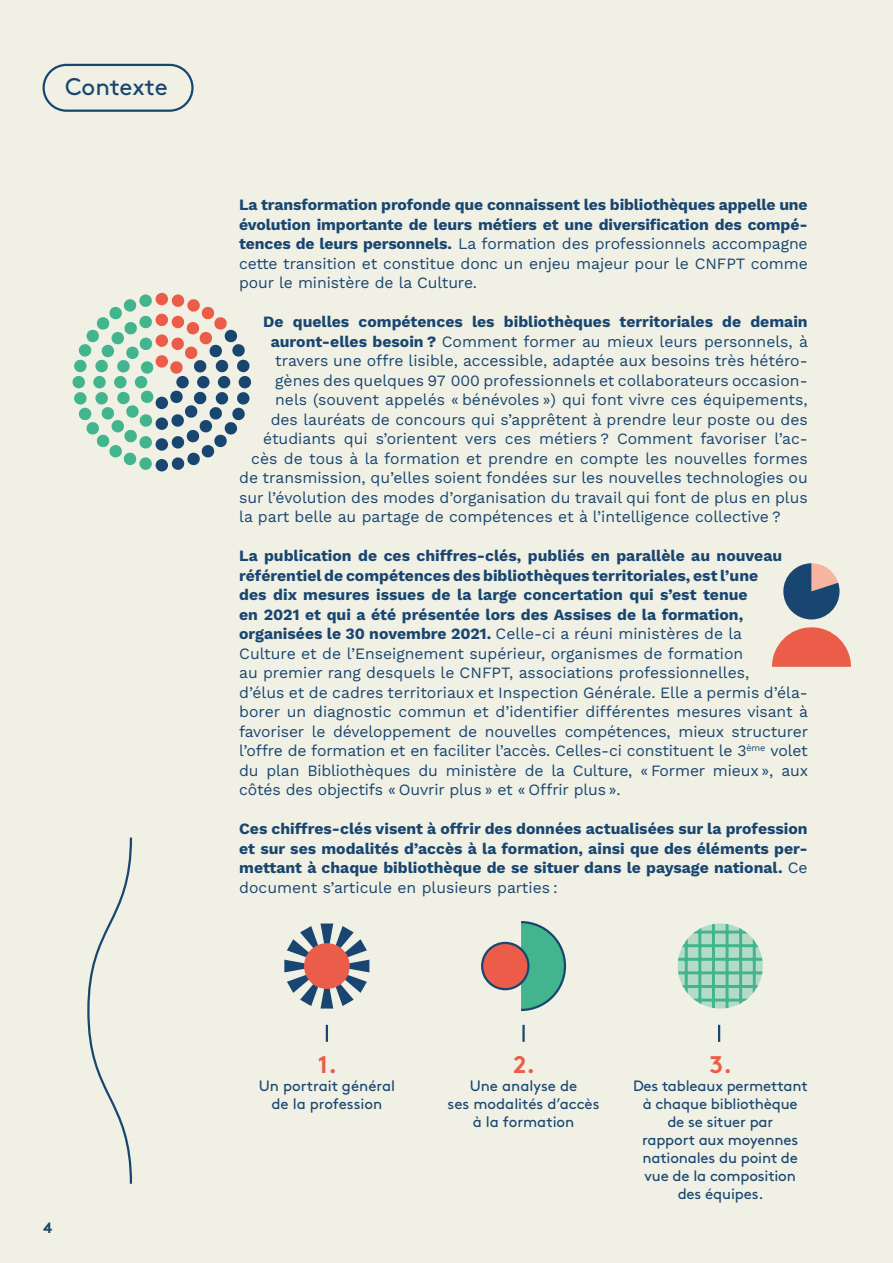
<style>
.page{position:relative;width:893px;height:1263px;background:#f0f0e4}
.page>*{position:absolute;margin:0;border:0;box-sizing:border-box;transform-origin:0 0}
.TIT_Bulles{font:24px "Brown";letter-spacing:-.005em;color:#194671}
.t1{font:24px "Brown Bold Alt";color:#eb5d48}
.TXT_Courant{font:15.75px/19.5px "Work Sans";color:#194671}
.TXT_Courant-2{font:700 15.75px/19.5px "Work Sans";color:#194671;text-align:justify}
.t2{font:15px/18px "Brown";letter-spacing:-.01em;color:#194671;text-align:center}
.t3{font:15px "Brown Bold Alt";color:#194671}
.s1{font-weight:400}
.s2{font-weight:700}
</style>
<div class="page">
<div style="left:43px;top:64px;width:151px;height:48px;border:2px solid #194671;border-radius:23px"></div>
<svg style="left:519px;top:921px;width:48px;height:91px"></svg>
<div style="left:482px;top:943px;width:46px;height:46px;background:#eb5d48;border-radius:50%"></div>
<div style="left:481px;top:942px;width:49px;height:48px;border:2px solid #194671;border-radius:50%"></div>
<svg style="left:678px;top:923px;width:85px;height:85px;background:#add8c4"></svg>
<hr style="left:678px;top:1039px;width:85px;height:1px;background:#42b48e">
<hr style="left:678px;top:1026px;width:85px;height:1px;background:#42b48e">
<hr style="left:678px;top:1012px;width:85px;height:1px;background:#42b48e">
<hr style="left:678px;top:998px;width:85px;height:3px;background:#42b48e">
<hr style="left:678px;top:985px;width:85px;height:3px;background:#42b48e">
<hr style="left:678px;top:971px;width:85px;height:3px;background:#42b48e">
<hr style="left:678px;top:958px;width:85px;height:3px;background:#42b48e">
<hr style="left:678px;top:944px;width:85px;height:3px;background:#42b48e">
<hr style="left:678px;top:931px;width:85px;height:2px;background:#42b48e">
<hr style="left:678px;top:923px;width:85px;height:1px;background:#42b48e">
<hr style="left:794px;top:923px;width:1px;height:85px;background:#42b48e">
<hr style="left:780px;top:923px;width:1px;height:85px;background:#42b48e">
<hr style="left:766px;top:923px;width:1px;height:85px;background:#42b48e">
<hr style="left:753px;top:923px;width:3px;height:85px;background:#42b48e">
<hr style="left:739px;top:923px;width:3px;height:85px;background:#42b48e">
<hr style="left:726px;top:923px;width:2px;height:85px;background:#42b48e">
<hr style="left:712px;top:923px;width:3px;height:85px;background:#42b48e">
<hr style="left:698px;top:923px;width:3px;height:85px;background:#42b48e">
<hr style="left:685px;top:923px;width:3px;height:85px;background:#42b48e">
<hr style="left:678px;top:923px;width:1px;height:85px;background:#42b48e">
<svg style="left:284px;top:923px;width:85px;height:85px"></svg>
<div style="left:304px;top:943px;width:46px;height:46px;background:#eb5d48;border-radius:50%"></div>
<svg style="left:87px;top:837px;width:46px;height:347px"></svg>
<div style="left:156px;top:355px;width:12px;height:13px;background:#eb5d48;border-radius:50%"></div>
<div style="left:156px;top:397px;width:12px;height:12px;background:#194671;border-radius:50%"></div>
<div style="left:114px;top:376px;width:13px;height:12px;background:#42b48e;border-radius:50%"></div>
<div style="left:135px;top:376px;width:12px;height:12px;background:#42b48e;border-radius:50%"></div>
<div style="left:176px;top:376px;width:13px;height:12px;background:#194671;border-radius:50%"></div>
<div style="left:156px;top:334px;width:12px;height:13px;background:#eb5d48;border-radius:50%"></div>
<div style="left:156px;top:314px;width:12px;height:12px;background:#eb5d48;border-radius:50%"></div>
<div style="left:156px;top:293px;width:12px;height:12px;background:#eb5d48;border-radius:50%"></div>
<div style="left:73px;top:376px;width:12px;height:12px;background:#42b48e;border-radius:50%"></div>
<div style="left:156px;top:459px;width:12px;height:12px;background:#194671;border-radius:50%"></div>
<div style="left:239px;top:376px;width:12px;height:12px;background:#194671;border-radius:50%"></div>
<svg style="left:74px;top:294px;width:80px;height:80px"></svg>
<div style="left:93px;top:376px;width:13px;height:12px;background:#42b48e;border-radius:50%"></div>
<div style="left:156px;top:438px;width:12px;height:13px;background:#194671;border-radius:50%"></div>
<div style="left:218px;top:376px;width:12px;height:12px;background:#194671;border-radius:50%"></div>
<svg style="left:74px;top:390px;width:80px;height:80px"></svg>
<div style="left:156px;top:417px;width:12px;height:13px;background:#194671;border-radius:50%"></div>
<svg style="left:170px;top:390px;width:80px;height:80px"></svg>
<div style="left:197px;top:376px;width:13px;height:12px;background:#194671;border-radius:50%"></div>
<svg style="left:170px;top:294px;width:80px;height:80px"></svg>
<svg style="left:772px;top:563px;width:79px;height:104px"></svg>
<svg style="left:718px;top:1025px;width:2px;height:17px"></svg>
<hr style="left:522px;top:1025px;width:3px;height:17px;background:#194671">
<svg style="left:326px;top:1025px;width:2px;height:17px"></svg>
<p class="TIT_Bulles" style="left:65px;top:69px;width:104px">Contexte</p>
<p class="t3" style="left:43px;top:1216px;width:11px">4</p>
<p class="TXT_Courant-2" style="left:239px;top:194px;width:570px">La transformation profonde que connaissent les bibliothèques appelle une évolution importante de leurs métiers et une diversification des compé&shy;tences de leurs personnels. <span class="s1">La formation des professionnels accompagne cette transition et constitue donc un enjeu majeur pour le CNFPT comme pour le ministère de la Culture.</span></p>
<p class="TXT_Courant-2" style="left:263px;top:311px;width:546px">De quelles compétences les bibliothèques territoriales de demain</p>
<p class="TXT_Courant" style="left:271px;top:331px;width:539px"><span class="s2">auront-elles besoin ?</span> Comment former au mieux leurs personnels, à</p>
<p class="TXT_Courant" style="left:275px;top:350px;width:534px">travers une offre lisible, accessible, adaptée aux besoins très hétéro-</p>
<p class="TXT_Courant" style="left:275px;top:370px;width:534px">gènes des quelques 97 000 professionnels et collaborateurs occasion-</p>
<p class="TXT_Courant" style="left:275px;top:389px;width:534px">nels (souvent appelés « bénévoles ») qui font vivre ces équipements,</p>
<p class="TXT_Courant" style="left:271px;top:409px;width:539px">des lauréats de concours qui s’apprêtent à prendre leur poste ou des</p>
<p class="TXT_Courant" style="left:263px;top:428px;width:546px">étudiants qui s’orientent vers ces métiers ? Comment favoriser l’ac-</p>
<p class="TXT_Courant" style="left:251px;top:448px;width:558px">cès de tous à la formation et prendre en compte les nouvelles formes</p>
<p class="TXT_Courant" style="left:239px;top:467px;width:570px">de transmission, qu’elles soient fondées sur les nouvelles technologies ou</p>
<p class="TXT_Courant" style="left:239px;top:487px;width:570px">sur l’évolution des modes d’organisation du travail qui font de plus en plus</p>
<p class="TXT_Courant" style="left:239px;top:506px;width:543px">la part belle au partage de compétences et à l’intelligence collective ?</p>
<p class="TXT_Courant" style="left:239px;top:545px;width:570px"><span class="s2">La publication de ces chiffres-clés, publiés en parallèle au nouveau référentiel de compétences des bibliothèques territoriales, est l’une<br>des dix mesures issues de la large concertation qui s’est tenue<br>en 2021 et qui a été présentée lors des Assises de la formation, organisées le 30 novembre 2021.</span> Celle-ci a réuni ministères de la<br>Culture et de l’Enseignement supérieur, organismes de formation<br>au premier rang desquels le CNFPT, associations professionnelles,<br>d’élus et de cadres territoriaux et Inspection Générale. Elle a permis d’éla&shy;borer un diagnostic commun et d’identifier différentes mesures visant à favoriser le développement de nouvelles compétences, mieux structurer l’offre de formation et en faciliter l’accès. Celles-ci constituent le 3<sup>ème</sup> volet du plan Bibliothèques du ministère de la Culture, « Former mieux », aux côtés des objectifs « Ouvrir plus » et « Offrir plus ».</p>
<p class="TXT_Courant-2" style="left:239px;top:818px;width:570px">Ces chiffres-clés visent à offrir des données actualisées sur la profession et sur ses modalités d’accès à la formation, ainsi que des éléments per&shy;mettant à chaque bibliothèque de se situer dans le paysage national. <span class="s1">Ce document s’articule en plusieurs parties :</span></p>
<p class="t1" style="left:318px;top:1045px;width:21px">1.</p>
<p class="t2" style="left:259px;top:1076px;width:138px">Un portrait général de la profession</p>
<p class="t1" style="left:513px;top:1045px;width:24px">2.</p>
<p class="t2" style="left:447px;top:1076px;width:154px">Une analyse de<br>ses modalités d’accès à la formation</p>
<p class="t1" style="left:709px;top:1045px;width:24px">3.</p>
<p class="t2" style="left:633px;top:1076px;width:176px">Des tableaux permettant à chaque bibliothèque de se situer par<br>rapport aux moyennes nationales du point de vue de la composition des équipes.</p>
</div>
